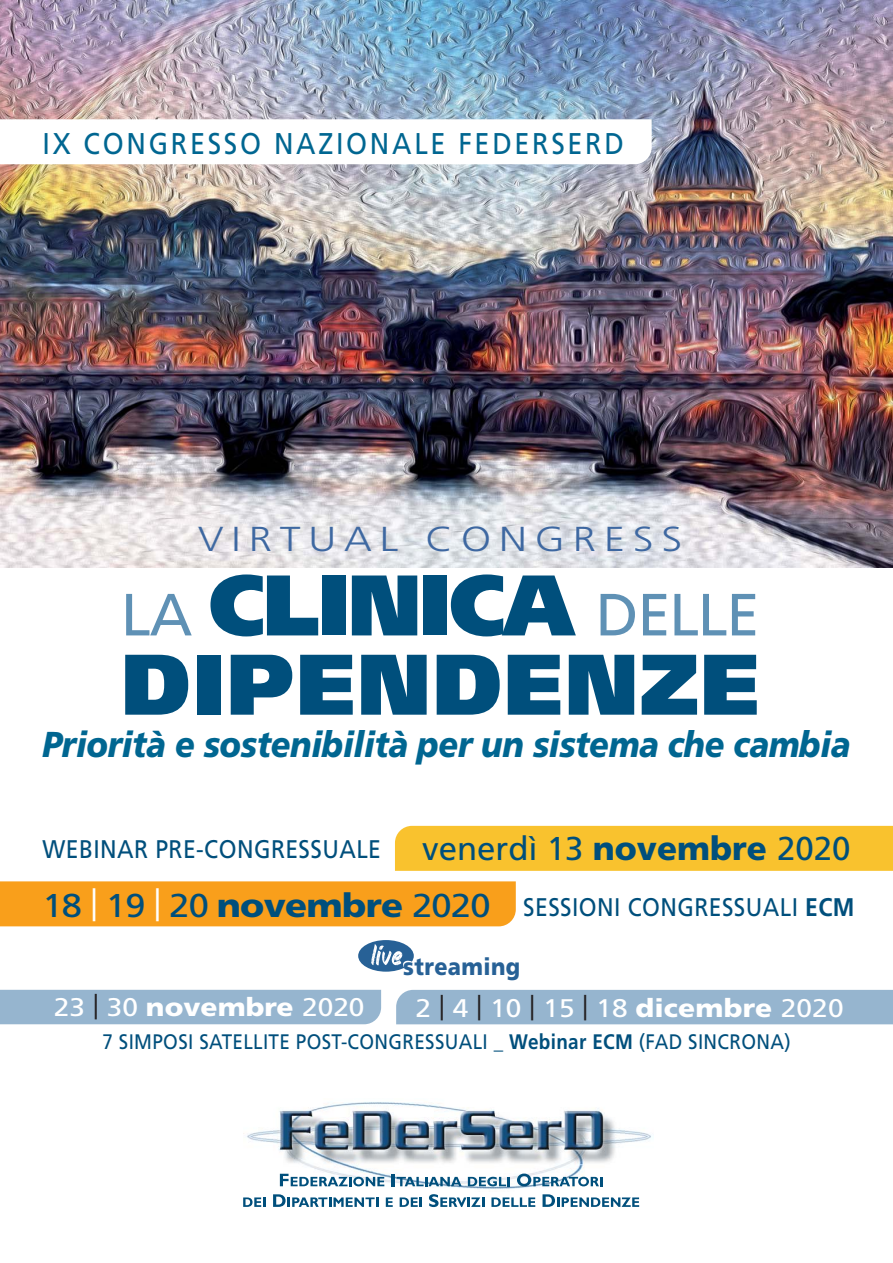
<style>
.page{position:relative;width:893px;height:1263px;background:#fff}
.page>*{position:absolute;margin:0;border:0;box-sizing:border-box;transform-origin:0 0}
.t1{font:900 85.8px "Frutiger";letter-spacing:.02em;color:#004f7c}
.t2{font:59.55px "Frutiger";letter-spacing:-.02em;color:#5f91b5}
.t3{font:italic 900 36px "Frutiger";letter-spacing:-.01em;color:#006691;scale:.9 1}
.t4{font:300 34.65px "Frutiger";letter-spacing:.19em;color:#3e68a1;scale:1.2 1}
.t5{font:33px "Frutiger";color:#004f7c}
.t6{font:33px "Frutiger";letter-spacing:-.02em;color:#004f7c;scale:1.1 1}
.t7{font:30px "Frutiger";letter-spacing:.1em;color:#006691;scale:.9 1}
.t8{font:25.5px "Frutiger";letter-spacing:.02em;color:#004f7c;scale:.9 1}
.t9{font:25.5px "Frutiger";letter-spacing:.01em;color:#fff;scale:1.1 1}
.t10{font:900 24px "Frutiger";letter-spacing:.02em;color:#276196;scale:.9 1}
.t11{font:21px "Frutiger";letter-spacing:.02em;color:#004f7c;scale:.9 1}
.s1{font-weight:900;font-size:85.8px;color:#004f7c}
.s2{font-weight:900}
.s3{font-weight:300;color:#fff}
.s4{font-weight:700}
.s5{font-weight:300;color:#231f20}
</style>
<div class="page">
<img style="left:243px;top:1102px;width:409px;height:87px">
<img style="left:0;top:0;width:893px;height:568px">
<svg style="left:0;top:119px;width:652px;height:45px"></svg>
<div style="left:0;top:990px;width:381px;height:34px;background:#96b5cf"></div>
<div style="left:0;top:881px;width:516px;height:45px;background:#f99f1b"></div>
<div style="left:395px;top:826px;width:498px;height:45px;background:#f9c22e"></div>
<div style="left:396px;top:990px;width:497px;height:34px;background:#96b5cf"></div>
<svg style="left:243px;top:1197px;width:22px;height:10px"></svg>
<svg style="left:273px;top:1194px;width:105px;height:13px"></svg>
<svg style="left:386px;top:1197px;width:7px;height:10px"></svg>
<svg style="left:400px;top:1197px;width:22px;height:10px"></svg>
<svg style="left:429px;top:1194px;width:55px;height:13px"></svg>
<svg style="left:491px;top:1197px;width:44px;height:10px"></svg>
<svg style="left:542px;top:1194px;width:97px;height:13px"></svg>
<svg style="left:280px;top:1174px;width:104px;height:12px"></svg>
<svg style="left:392px;top:1174px;width:70px;height:12px"></svg>
<svg style="left:468px;top:1177px;width:42px;height:9px"></svg>
<svg style="left:517px;top:1174px;width:85px;height:12px"></svg>
<div style="left:358px;top:940px;width:56px;height:32px;background:#276196;border-radius:50%"></div>
<svg style="left:371px;top:944px;width:41px;height:28px"></svg>
<h3 class="t7" style="left:43px;top:132px;width:647px">IX CONGRESSO NAZIONALE FEDERSERD</h3>
<h3 class="t4" style="left:198px;top:525px;width:405px">VIRTUAL CONGRESS</h3>
<h2 class="t2" style="left:121px;top:591px;width:640px">LA <span class="s1">CLINICA</span> DELLE</h2>
<h1 class="t1" style="left:121px;top:650px;width:640px">DIPENDENZE</h1>
<h3 class="t3" style="left:43px;top:730px;width:899px">Priorità e sostenibilità per un sistema che cambia</h3>
<p class="t8" style="left:43px;top:839px;width:378px">WEBINAR PRE-CONGRESSUALE</p>
<h3 class="t5" style="left:422px;top:835px;width:430px">venerdì 13 <span class="s2">novembre</span> 2020</h3>
<h3 class="t6" style="left:43px;top:892px;width:409px">18 <span class="s3">|</span> 19 <span class="s3">|</span> 20 <span class="s2">novembre</span> 2020</h3>
<p class="t8" style="left:523px;top:897px;width:369px">SESSIONI CONGRESSUALI <span class="s4">ECM</span></p>
<p class="t10" style="left:403px;top:957px;width:132px">streaming</p>
<p class="t9" style="left:54px;top:997px;width:284px">23 <span class="s5">|</span> 30 <span class="s2">novembre</span> 2020</p>
<p class="t11" style="left:102px;top:1033px;width:766px">7 SIMPOSI SATELLITE POST-CONGRESSUALI _ <span class="s4">Webinar ECM</span> (FAD SINCRONA)</p>
<p class="t9" style="left:415px;top:998px;width:391px">2 <span class="s5">|</span> 4 <span class="s5">|</span> 10 <span class="s5">|</span> 15 <span class="s5">|</span> 18 <span class="s2">dicembre</span> 2020</p>
</div>
